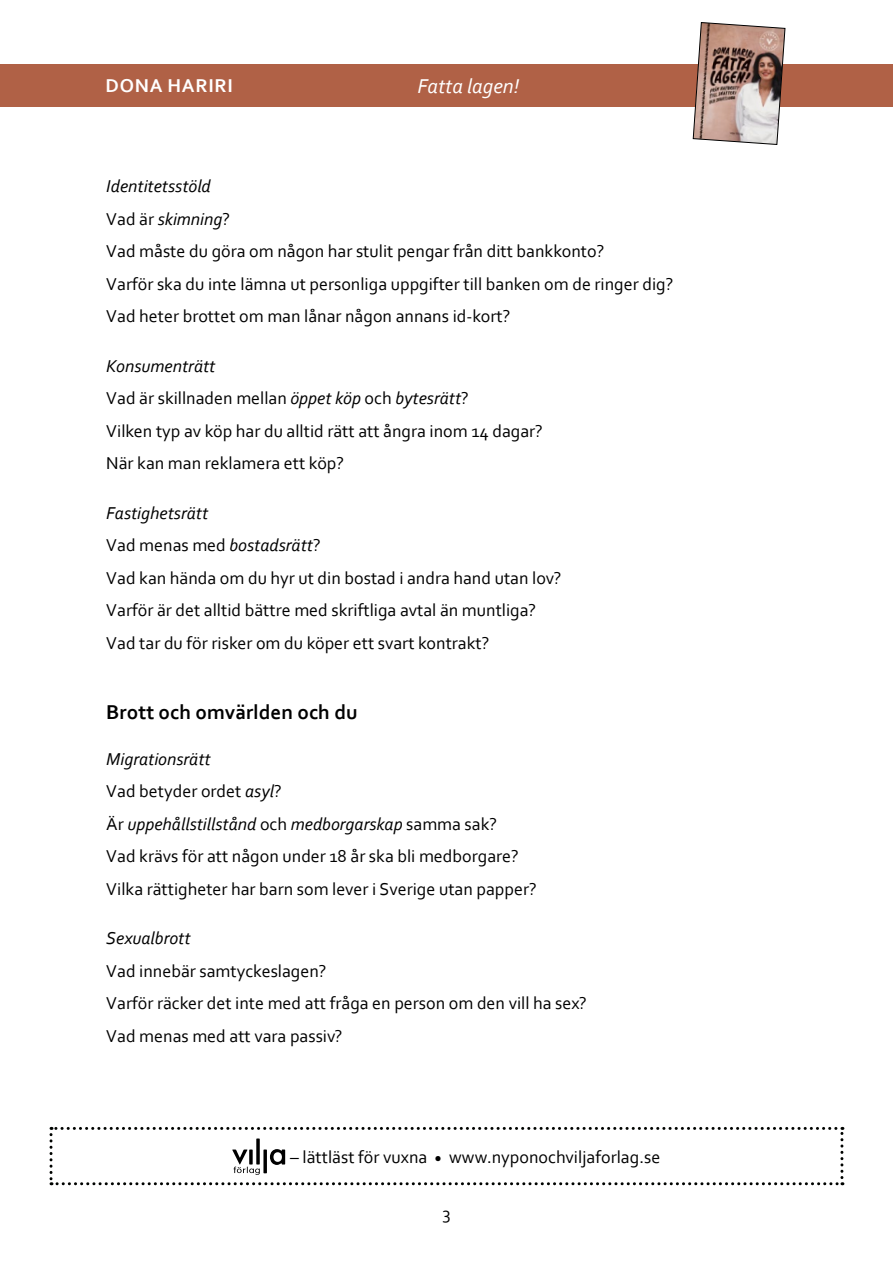
<style>
.page{position:relative;width:893px;height:1263px;background:#fff}
.page>*{position:absolute;margin:0;border:0;box-sizing:border-box;transform-origin:0 0}
.t1{font:700 21px "Corbel";color:#000}
.t2{font:italic 21px "Corbel";color:#fff}
.t3{font:700 19.5px "Corbel";letter-spacing:.04em;color:#fff}
.t4{font:18px/32.5px "Corbel";color:#000}
.t5{font:italic 18px "Corbel";color:#000}
.s1{font-style:italic}
</style>
<div class="page">
<div style="left:0;top:64px;width:893px;height:42px;background:#b06146"></div>
<svg style="left:693px;top:22px;width:92px;height:123px;background:#ae958c"></svg>
<svg style="left:50px;top:1127px;width:793px;height:58px"></svg>
<p class="t3" style="left:106px;top:74px;width:129px">DONA HARIRI</p>
<p class="t2" style="left:417px;top:73px;width:103px">Fatta lagen!</p>
<p class="t4" style="left:106px;top:169px;width:569px"><span class="s1">Identitetsstöld<br></span>Vad är <span class="s1">skimning</span>?<br>Vad måste du göra om någon har stulit pengar från ditt bankkonto?<br>Varför ska du inte lämna ut personliga uppgifter till banken om de ringer dig?<br>Vad heter brottet om man lånar någon annans id-kort?</p>
<p class="t4" style="left:106px;top:349px;width:438px"><span class="s1">Konsumenträtt<br></span>Vad är skillnaden mellan <span class="s1">öppet köp</span> och <span class="s1">bytesrätt</span>?<br>Vilken typ av köp har du alltid rätt att ångra inom 14 dagar?<br>När kan man reklamera ett köp?</p>
<p class="t4" style="left:106px;top:496px;width:457px"><span class="s1">Fastighetsrätt<br></span>Vad menas med <span class="s1">bostadsrätt</span>?<br>Vad kan hända om du hyr ut din bostad i andra hand utan lov?<br>Varför är det alltid bättre med skriftliga avtal än muntliga?<br>Vad tar du för risker om du köper ett svart kontrakt?</p>
<p class="t1" style="left:106px;top:699px;width:253px">Brott och omvärlden och du</p>
<p class="t4" style="left:106px;top:742px;width:432px"><span class="s1">Migrationsrätt<br></span>Vad betyder ordet <span class="s1">asyl</span>?<br>Är <span class="s1">uppehållstillstånd</span> och <span class="s1">medborgarskap</span> samma sak?<br>Vad krävs för att någon under 18 år ska bli medborgare?<br>Vilka rättigheter har barn som lever i Sverige utan papper?</p>
<p class="t5" style="left:106px;top:927px;width:86px">Sexualbrott</p>
<p class="t4" style="left:106px;top:954px;width:482px">Vad innebär samtyckeslagen?<br>Varför räcker det inte med att fråga en person om den vill ha sex?<br>Vad menas med att vara passiv?</p>
<p class="t4" style="left:290px;top:1140px;width:372px">– lättläst för vuxna <sub>•</sub> www.nyponochviljaforlag.se</p>
<p class="t4" style="left:442px;top:1196px;width:10px">3</p>
</div>
